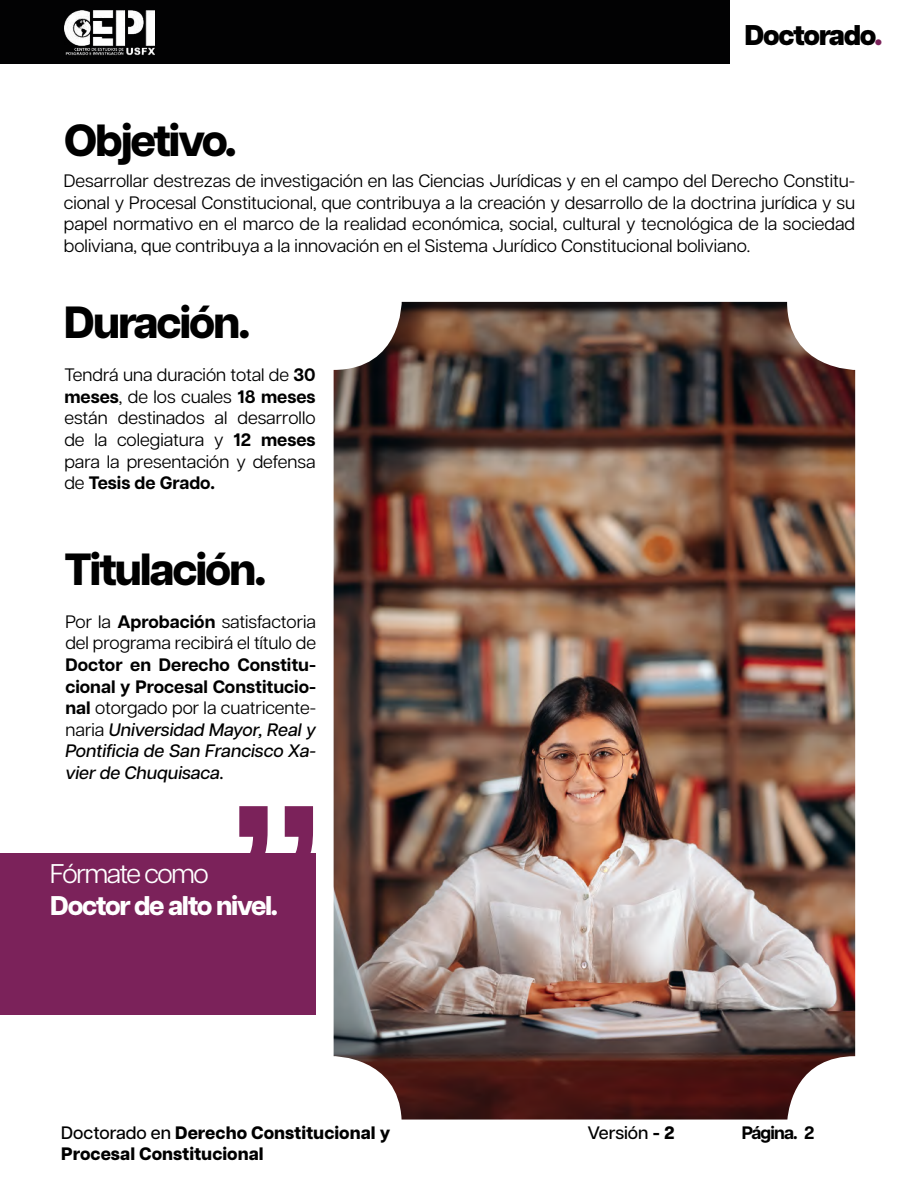
<style>
.page{position:relative;width:919px;height:1188px;background:#fff}
.page>*{position:absolute;margin:0;border:0;box-sizing:border-box;transform-origin:0 0}
.t1{font:800 45px "Articulat CF";letter-spacing:-.05em;color:#000}
.t2{font:800 28.5px "Articulat CF";letter-spacing:-.05em;color:#000}
.t3{font:800 27px "Articulat CF";letter-spacing:-.05em;color:#fff}
.t4{font:27px "Articulat CF";letter-spacing:-.05em;color:#fff}
.t5{font:18px/21.6px "Articulat CF";color:#000;text-align:justify}
.t6{font:italic 500 18px/21.6px "Articulat CF";color:#000;text-align:justify}
.t7{font:800 18px/21.6px "Articulat CF";color:#000}
.t8{font:500 18px "Articulat CF";color:#000}
.t9{font:700 18px "Articulat CF";letter-spacing:-.05em;color:#000}
.s1{color:#7b225a}
.s2{font-weight:700}
.s3{font-weight:700;font-style:normal}
.s4{font-weight:400;font-style:normal}
.s5{font-weight:500}
.s6{font-weight:800}
</style>
<div class="page">
<div style="left:0;top:0;width:729px;height:64px;background:#020203"></div>
<img style="left:65px;top:10px;width:90px;height:46px">
<svg style="left:239px;top:806px;width:74px;height:47px"></svg>
<img style="left:333px;top:302px;width:522px;height:818px">
<div style="left:0;top:853px;width:315px;height:162px;background:#7b225a"></div>
<h1 class="t1" style="left:64px;top:114px;width:174px">Objetivo.</h1>
<h2 class="t2" style="left:744px;top:18px;width:139px">Doctorado<span class="s1">.</span></h2>
<p class="t5" style="left:64px;top:170px;width:792px">Desarrollar destrezas de investigación en las Ciencias Jurídicas y en el campo del Derecho Constitu&shy;cional y Procesal Constitucional, que contribuya a la creación y desarrollo de la doctrina jurídica y su papel normativo en el marco de la realidad económica, social, cultural y tecnológica de la sociedad boliviana, que contribuya a la innovación en el Sistema Jurídico Constitucional boliviano.</p>
<h1 class="t1" style="left:64px;top:296px;width:188px">Duración.</h1>
<p class="t5" style="left:64px;top:364px;width:253px">Tendrá una duración total de <span class="s2">30 meses</span>, de los cuales <span class="s2">18 meses </span>están destinados al desarrollo de la colegiatura y <span class="s2">12 meses </span>para la presentación y defensa de <span class="s2">Tesis de Grado.</span></p>
<h1 class="t1" style="left:64px;top:542px;width:203px">Titulación.</h1>
<p class="t5" style="left:65px;top:611px;width:252px">Por la <span class="s2">Aprobación</span> satisfactoria del programa recibirá el título de</p>
<p class="t6" style="left:65px;top:654px;width:252px"><span class="s3">Doctor en Derecho Constitu&shy;cional y Procesal Constitucio&shy;nal</span> <span class="s4">otorgado por la cuatricente&shy;naria</span> Universidad Mayor, Real y Pontificia de San Francisco Xa&shy;vier de Chuquisaca.</p>
<h3 class="t4" style="left:50px;top:858px;width:160px">Fórmate como</h3>
<h3 class="t3" style="left:50px;top:890px;width:229px">Doctor de alto nivel.</h3>
<p class="t7" style="left:61px;top:1123px;width:330px"><span class="s5">Doctorado en</span> Derecho Constitucional y<br>Procesal Constitucional</p>
<p class="t8" style="left:587px;top:1122px;width:88px">Versión <span class="s6">- 2</span></p>
<p class="t9" style="left:741px;top:1122px;width:74px">Página. 2</p>
</div>
